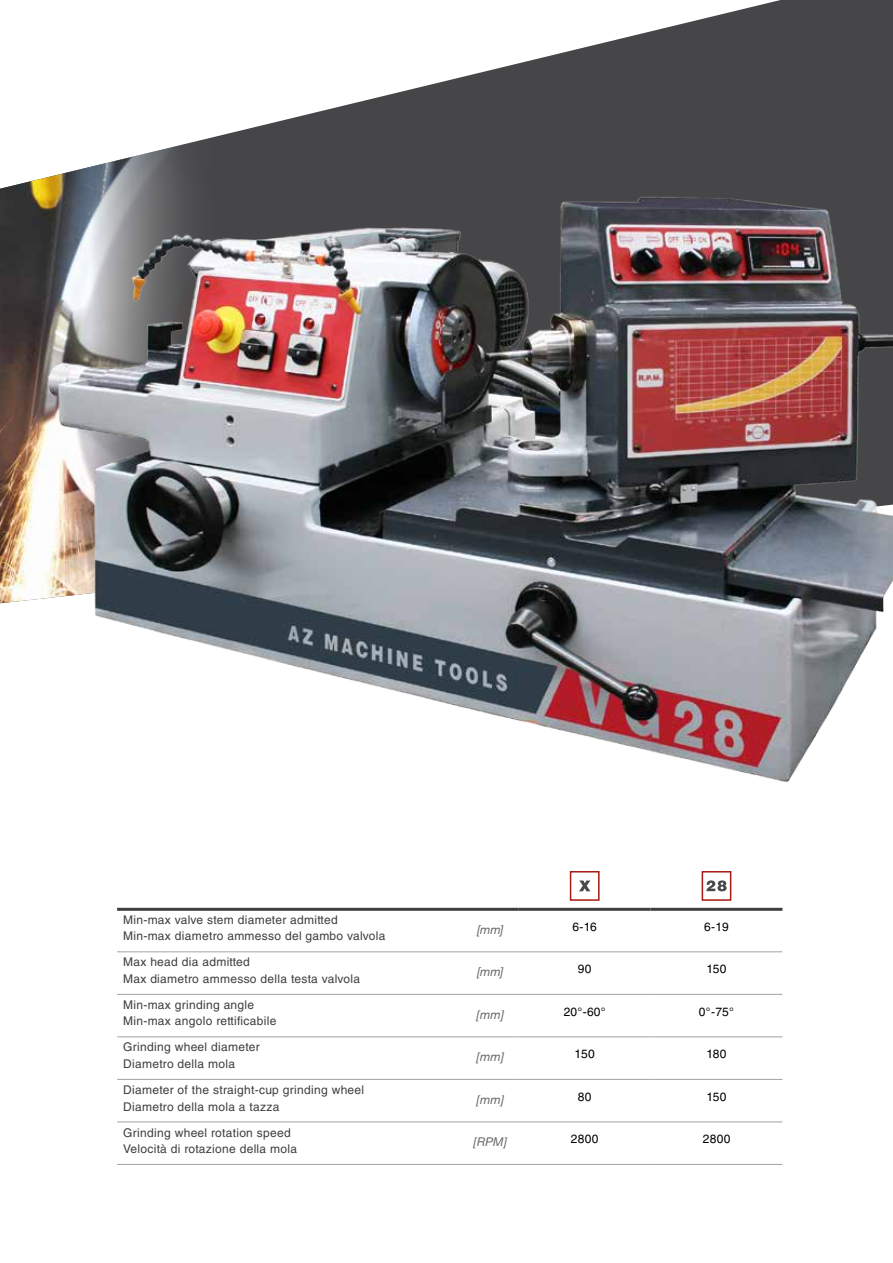
<style>
.page{position:relative;width:893px;height:1263px;background:#fff}
.page>*{position:absolute;margin:0;border:0;box-sizing:border-box;transform-origin:0 0}
.t1{font:12px/16.5px "Helvetica LT Std";letter-spacing:.025em;color:#3e3d40}
.t2{font:12px "Helvetica LT Std";letter-spacing:.025em;color:#000}
.t3{font:italic 12px "Helvetica Neue";color:#646567}
.t4{font:italic 12px "Helvetica LT Std";color:#646567}
.s1{font-family:"Helvetica Neue"}
.s2{font-family:"Helvetica LT Std"}
</style>
<div class="page">
<img style="left:0;top:0;width:893px;height:782px">
<hr style="left:117px;top:951px;width:345px;height:1px;background:#a1a2a4">
<hr style="left:462px;top:951px;width:57px;height:1px;background:#a1a2a4">
<hr style="left:519px;top:951px;width:132px;height:1px;background:#a1a2a4">
<hr style="left:651px;top:951px;width:131px;height:1px;background:#a1a2a4">
<hr style="left:117px;top:994px;width:345px;height:1px;background:#a1a2a4">
<hr style="left:462px;top:994px;width:57px;height:1px;background:#a1a2a4">
<hr style="left:519px;top:994px;width:132px;height:1px;background:#a1a2a4">
<hr style="left:651px;top:994px;width:131px;height:1px;background:#a1a2a4">
<hr style="left:462px;top:1036px;width:57px;height:1px;background:#a1a2a4">
<hr style="left:462px;top:1079px;width:57px;height:1px;background:#a1a2a4">
<hr style="left:117px;top:1036px;width:345px;height:1px;background:#a1a2a4">
<hr style="left:117px;top:1079px;width:345px;height:1px;background:#a1a2a4">
<hr style="left:117px;top:1121px;width:345px;height:1px;background:#a1a2a4">
<hr style="left:117px;top:1164px;width:345px;height:1px;background:#a1a2a4">
<hr style="left:462px;top:1121px;width:57px;height:1px;background:#a1a2a4">
<hr style="left:462px;top:1164px;width:57px;height:1px;background:#a1a2a4">
<hr style="left:519px;top:1036px;width:132px;height:1px;background:#a1a2a4">
<hr style="left:519px;top:1079px;width:132px;height:1px;background:#a1a2a4">
<hr style="left:519px;top:1121px;width:132px;height:1px;background:#a1a2a4">
<hr style="left:519px;top:1164px;width:132px;height:1px;background:#a1a2a4">
<hr style="left:651px;top:1036px;width:131px;height:1px;background:#a1a2a4">
<hr style="left:651px;top:1079px;width:131px;height:1px;background:#a1a2a4">
<hr style="left:651px;top:1121px;width:131px;height:1px;background:#a1a2a4">
<hr style="left:651px;top:1164px;width:131px;height:1px;background:#a1a2a4">
<hr style="left:117px;top:908px;width:345px;height:3px;background:#3e3d40">
<hr style="left:462px;top:908px;width:57px;height:3px;background:#3e3d40">
<hr style="left:519px;top:908px;width:132px;height:3px;background:#3e3d40">
<hr style="left:651px;top:908px;width:131px;height:3px;background:#3e3d40">
<svg style="left:579px;top:880px;width:11px;height:11px"></svg>
<div style="left:570px;top:871px;width:30px;height:30px;border:2px solid #a61a10"></div>
<svg style="left:706px;top:880px;width:21px;height:11px"></svg>
<div style="left:702px;top:871px;width:29px;height:30px;border:2px solid #a61a10"></div>
<p class="t1" style="left:123px;top:911px;width:264px">Min-max valve stem diameter admitted<br>Min-max diametro ammesso del gambo valvola</p>
<p class="t3" style="left:477px;top:921px;width:28px">[mm]</p>
<p class="t2" style="left:572px;top:919px;width:26px">6-16</p>
<p class="t2" style="left:704px;top:919px;width:26px">6-19</p>
<p class="t1" style="left:123px;top:954px;width:239px">Max head dia admitted<br>Max diametro ammesso della testa valvola</p>
<p class="t3" style="left:477px;top:963px;width:28px">[mm]</p>
<p class="t2" style="left:578px;top:962px;width:15px">90</p>
<p class="t2" style="left:706px;top:962px;width:22px">150</p>
<p class="t1" style="left:123px;top:996px;width:155px">Min-max grinding angle<br>Min-max angolo rettificabile</p>
<p class="t4" style="left:476px;top:1007px;width:30px">[<span class="s1">mm</span>]</p>
<p class="t2" style="left:564px;top:1004px;width:44px">20°-60°</p>
<p class="t2" style="left:699px;top:1004px;width:37px">0°-75°</p>
<p class="t1" style="left:123px;top:1039px;width:138px">Grinding wheel diameter<br>Diametro della mola</p>
<p class="t4" style="left:476px;top:1050px;width:30px">[<span class="s1">mm</span>]</p>
<p class="t2" style="left:575px;top:1047px;width:22px">150</p>
<p class="t2" style="left:706px;top:1047px;width:22px">180</p>
<p class="t1" style="left:123px;top:1081px;width:243px">Diameter of the straight-cup grinding wheel<br>Diametro della mola a tazza</p>
<p class="t4" style="left:476px;top:1092px;width:30px">[<span class="s1">mm</span>]</p>
<p class="t2" style="left:578px;top:1089px;width:15px">80</p>
<p class="t2" style="left:706px;top:1089px;width:22px">150</p>
<p class="t1" style="left:123px;top:1124px;width:175px">Grinding wheel rotation speed<br>Velocità di rotazione della mola</p>
<p class="t3" style="left:473px;top:1133px;width:36px"><span class="s2">[</span>RPM<span class="s2">]</span></p>
<p class="t2" style="left:571px;top:1132px;width:29px">2800</p>
<p class="t2" style="left:703px;top:1132px;width:29px">2800</p>
</div>
